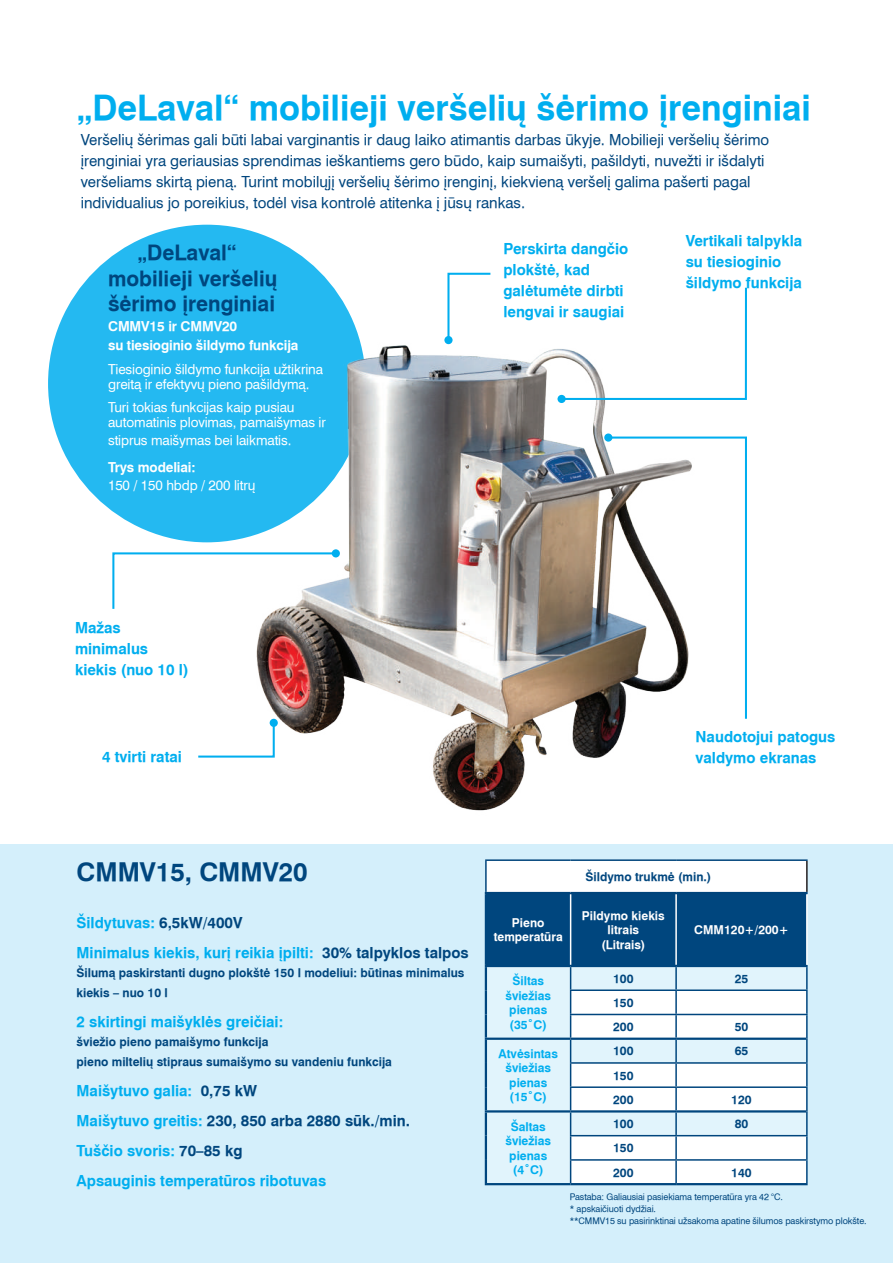
<style>
.page{position:relative;width:893px;height:1263px;background:#fff}
.page>*{position:absolute;margin:0;border:0;box-sizing:border-box;transform-origin:0 0}
.t1{font:34.5px "Helvetica LT Bold";color:#00aeef}
.t2{font:25.5px "Helvetica LT Bold";color:#00467e}
.t3{font:21px/25.5px "Helvetica LT Bold";color:#00467e;text-align:center}
.t4{font:15px/21px "Helvetica LT Bold";color:#00aeef}
.t5{font:15px/21px "Helvetica LT";color:#00467e}
.t6{font:13.5px/15px "Helvetica LT";letter-spacing:-.01em;color:#fff}
.t7{font:13.5px/19.5px "Helvetica LT Bold";letter-spacing:-.01em;color:#fff}
.t8{font:12px/24.3px "Helvetica LT Bold";color:#00467e}
.t9{font:12px/14.4px "Helvetica LT Bold";color:#00aeef;text-align:center}
.t10{font:12px/14.4px "Helvetica LT Bold";color:#fff;text-align:center}
.t11{font:9px/12px "Helvetica LT";letter-spacing:-.01em;color:#00467e}
.s1{color:#00467e}
</style>
<div class="page">
<div style="left:0;top:844px;width:893px;height:419px;background:#d4effb"></div>
<div style="left:48px;top:225px;width:318px;height:317px;background:#24b9f1;border-radius:50%"></div>
<div style="left:487px;top:861px;width:319px;height:31px;background:#fff"></div>
<hr style="left:806px;top:861px;width:2px;height:31px;background:#231f20">
<hr style="left:806px;top:967px;width:2px;height:22px;background:#00467e">
<hr style="left:676px;top:989px;width:132px;height:2px;background:#00467e">
<hr style="left:806px;top:991px;width:2px;height:23px;background:#00467e">
<hr style="left:806px;top:1015px;width:2px;height:24px;background:#00467e">
<hr style="left:676px;top:1014px;width:132px;height:1px;background:#00467e">
<hr style="left:806px;top:1039px;width:2px;height:23px;background:#00467e">
<hr style="left:676px;top:1062px;width:132px;height:2px;background:#00467e">
<hr style="left:806px;top:1064px;width:2px;height:22px;background:#00467e">
<hr style="left:806px;top:1088px;width:2px;height:23px;background:#00467e">
<hr style="left:485px;top:1183px;width:86px;height:2px;background:#00467e">
<hr style="left:676px;top:1086px;width:132px;height:2px;background:#00467e">
<hr style="left:806px;top:1111px;width:2px;height:24px;background:#00467e">
<hr style="left:676px;top:1135px;width:132px;height:1px;background:#00467e">
<hr style="left:806px;top:1136px;width:2px;height:23px;background:#00467e">
<svg style="left:487px;top:894px;width:320px;height:289px"></svg>
<hr style="left:676px;top:1159px;width:132px;height:2px;background:#00467e">
<hr style="left:675px;top:1161px;width:2px;height:22px;background:#00467e">
<hr style="left:806px;top:1161px;width:2px;height:22px;background:#00467e">
<hr style="left:570px;top:894px;width:1px;height:71px;background:#fff">
<hr style="left:675px;top:894px;width:2px;height:71px;background:#fff">
<hr style="left:485px;top:967px;width:2px;height:23px;background:#00467e">
<hr style="left:485px;top:990px;width:2px;height:24px;background:#00467e">
<hr style="left:485px;top:1014px;width:2px;height:23px;background:#00467e">
<hr style="left:485px;top:1040px;width:2px;height:23px;background:#00467e">
<hr style="left:485px;top:1063px;width:2px;height:24px;background:#00467e">
<hr style="left:485px;top:1087px;width:2px;height:23px;background:#00467e">
<hr style="left:485px;top:1112px;width:2px;height:24px;background:#00467e">
<hr style="left:485px;top:1136px;width:2px;height:24px;background:#00467e">
<hr style="left:485px;top:1160px;width:2px;height:23px;background:#00467e">
<hr style="left:571px;top:1183px;width:105px;height:2px;background:#00467e">
<hr style="left:676px;top:1183px;width:132px;height:2px;background:#00467e">
<hr style="left:485px;top:894px;width:2px;height:71px;background:#00467e">
<hr style="left:485px;top:965px;width:86px;height:2px;background:#00467e">
<hr style="left:571px;top:965px;width:105px;height:2px;background:#00467e">
<hr style="left:676px;top:965px;width:132px;height:2px;background:#00467e">
<hr style="left:485px;top:1037px;width:86px;height:3px;background:#00467e">
<hr style="left:571px;top:1037px;width:105px;height:3px;background:#00467e">
<hr style="left:676px;top:1037px;width:130px;height:3px;background:#00467e">
<hr style="left:485px;top:1110px;width:86px;height:2px;background:#00467e">
<hr style="left:571px;top:1110px;width:105px;height:2px;background:#00467e">
<hr style="left:676px;top:1110px;width:130px;height:2px;background:#00467e">
<hr style="left:806px;top:894px;width:2px;height:71px;background:#fff">
<hr style="left:485px;top:859px;width:86px;height:2px;background:#00447b">
<hr style="left:485px;top:861px;width:2px;height:31px;background:#00447b">
<hr style="left:571px;top:859px;width:105px;height:2px;background:#00447b">
<hr style="left:676px;top:859px;width:132px;height:2px;background:#00447b">
<hr style="left:485px;top:892px;width:86px;height:2px;background:#00447b">
<hr style="left:571px;top:892px;width:105px;height:2px;background:#00447b">
<hr style="left:676px;top:892px;width:132px;height:2px;background:#00447b">
<svg style="left:733px;top:436px;width:14px;height:283px"></svg>
<svg style="left:447px;top:272px;width:44px;height:55px"></svg>
<svg style="left:112px;top:552px;width:122px;height:57px"></svg>
<svg style="left:198px;top:755px;width:36px;height:3px"></svg>
<img style="left:234px;top:327px;width:499px;height:484px">
<svg style="left:560px;top:287px;width:187px;height:114px"></svg>
<div style="left:557px;top:395px;width:9px;height:8px;background:#00aeef;border-radius:50%"></div>
<h1 class="t1" style="left:77px;top:87px;width:735px">„DeLaval“ mobilieji veršelių šėrimo įrenginiai</h1>
<p class="t5" style="left:81px;top:129px;width:690px">Veršelių šėrimas gali būti labai varginantis ir daug laiko atimantis darbas ūkyje. Mobilieji veršelių šėrimo įrenginiai yra geriausias sprendimas ieškantiems gero būdo, kaip sumaišyti, pašildyti, nuvežti ir išdalyti veršeliams skirtą pieną. Turint mobilųjį veršelių šėrimo įrenginį, kiekvieną veršelį galima pašerti pagal individualius jo poreikius, todėl visa kontrolė atitenka į jūsų rankas.</p>
<h3 class="t3" style="left:108px;top:240px;width:171px">„DeLaval“ mobilieji veršelių šėrimo įrenginiai</h3>
<p class="t7" style="left:108px;top:316px;width:192px">CMMV15 ir CMMV20<br>su tiesioginio šildymo funkcija</p>
<p class="t6" style="left:108px;top:361px;width:216px">Tiesioginio šildymo funkcija užtikrina greitą ir efektyvų pieno pašildymą.</p>
<p class="t6" style="left:108px;top:400px;width:219px">Turi tokias funkcijas kaip pusiau automatinis plovimas, pamaišymas ir</p>
<p class="t6" style="left:108px;top:433px;width:185px">stiprus maišymas bei laikmatis.</p>
<p class="t7" style="left:108px;top:457px;width:89px">Trys modeliai:</p>
<p class="t6" style="left:108px;top:477px;width:149px">150 / 150 hbdp / 200 litrų</p>
<p class="t4" style="left:75px;top:617px;width:115px">Mažas minimalus kiekis (nuo 10 l)</p>
<p class="t4" style="left:503px;top:238px;width:127px">Perskirta dangčio plokštė, kad galėtumėte dirbti lengvai ir saugiai</p>
<p class="t4" style="left:686px;top:230px;width:118px">Vertikali talpykla su tiesioginio šildymo funkcija</p>
<p class="t4" style="left:695px;top:726px;width:141px">Naudotojui patogus</p>
<p class="t4" style="left:102px;top:746px;width:81px">4 tvirti ratai</p>
<p class="t4" style="left:695px;top:747px;width:122px">valdymo ekranas</p>
<h2 class="t2" style="left:77px;top:856px;width:233px">CMMV15, CMMV20</h2>
<p class="t4" style="left:77px;top:907px;width:394px;line-height:30px">Šildytuvas: <span class="s1">6,5kW/400V<br></span>Minimalus kiekis, kurį reikia įpilti: <span class="s1">30% talpyklos talpos</span></p>
<p class="t8" style="left:77px;top:963px;width:389px;line-height:19.5px">Šilumą paskirstanti dugno plokštė 150 l modeliui: būtinas minimalus kiekis – nuo 10 l</p>
<p class="t4" style="left:77px;top:1011px;width:208px">2 skirtingi maišyklės greičiai:</p>
<p class="t8" style="left:77px;top:1032px;width:317px;line-height:19.5px">šviežio pieno pamaišymo funkcija<br>pieno miltelių stipraus sumaišymo su vandeniu funkcija</p>
<p class="t4" style="left:77px;top:1075px;width:335px;line-height:30px">Maišytuvo galia: <span class="s1">0,75 kW<br></span>Maišytuvo greitis: <span class="s1">230, 850 arba 2880 sūk./min.<br></span>Tuščio svoris: <span class="s1">70–85 kg<br></span>Apsauginis temperatūros ribotuvas</p>
<p class="t8" style="left:585px;top:864px;width:127px">Šildymo trukmė (min.)</p>
<p class="t10" style="left:494px;top:915px;width:71px">Pieno temperatūra</p>
<p class="t10" style="left:582px;top:908px;width:84px">Pildymo kiekis litrais<br>(Litrais)</p>
<p class="t10" style="left:694px;top:922px;width:96px">CMM120+/200+</p>
<p class="t9" style="left:505px;top:974px;width:47px">Šiltas šviežias pienas (35˚C)</p>
<p class="t8" style="left:613px;top:966px;width:22px">100</p>
<p class="t8" style="left:735px;top:966px;width:15px">25</p>
<p class="t8" style="left:613px;top:990px;width:22px">150<br>200</p>
<p class="t8" style="left:735px;top:1015px;width:15px">50</p>
<p class="t9" style="left:499px;top:1046px;width:61px">Atvėsintas šviežias pienas (15˚C)</p>
<p class="t8" style="left:613px;top:1039px;width:22px">100</p>
<p class="t8" style="left:735px;top:1039px;width:15px">65</p>
<p class="t8" style="left:613px;top:1063px;width:22px">150<br>200</p>
<p class="t8" style="left:731px;top:1087px;width:22px">120</p>
<p class="t9" style="left:505px;top:1119px;width:47px">Šaltas šviežias pienas (4˚C)</p>
<p class="t8" style="left:613px;top:1111px;width:22px">100</p>
<p class="t8" style="left:735px;top:1111px;width:15px">80</p>
<p class="t8" style="left:613px;top:1136px;width:22px">150<br>200</p>
<p class="t8" style="left:731px;top:1160px;width:22px">140</p>
<p class="t11" style="left:570px;top:1190px;width:298px">Pastaba: Galiausiai pasiekiama temperatūra yra 42 °C.<br>* apskaičiuoti dydžiai.<br>**CMMV15 su pasirinktinai užsakoma apatine šilumos paskirstymo plokšte.</p>
</div>
